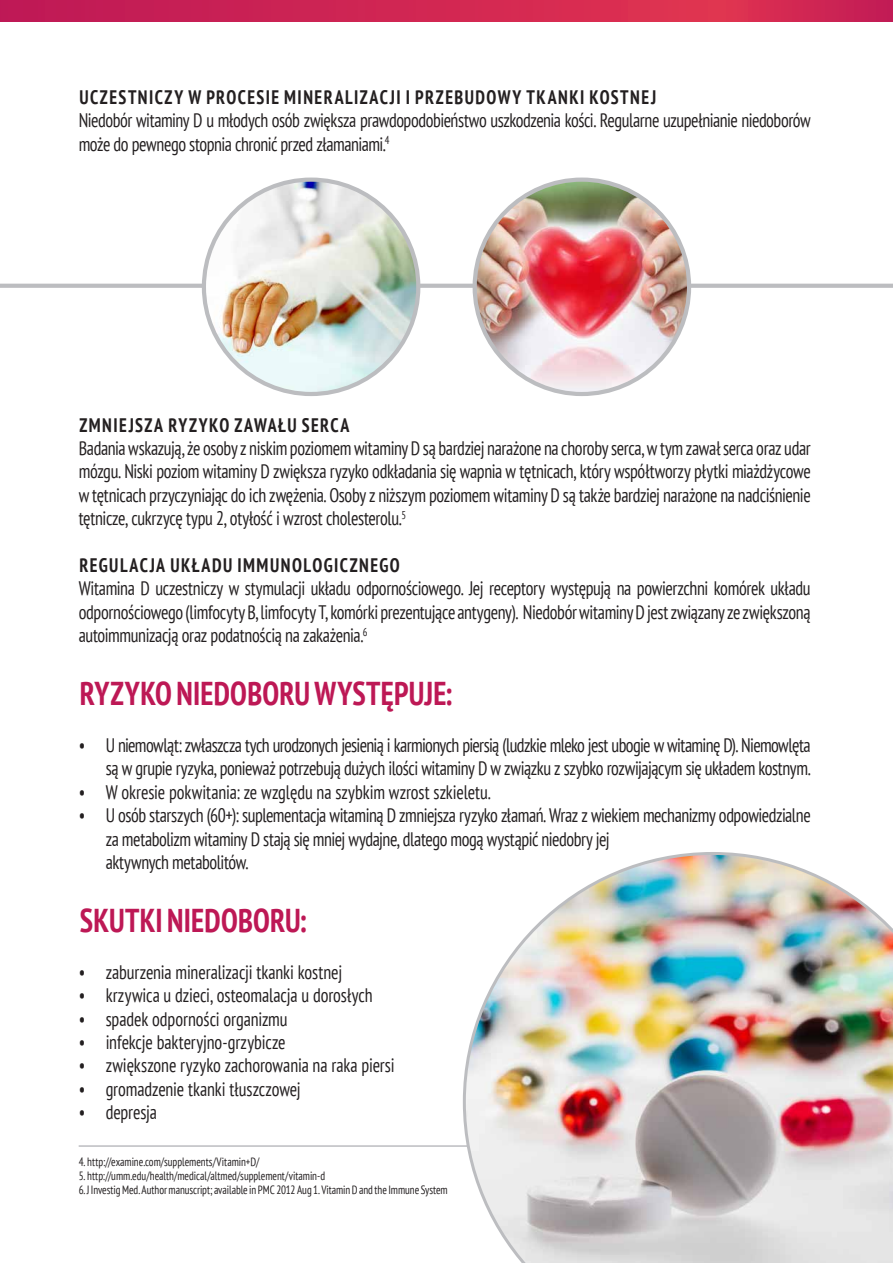
<style>
.page{position:relative;width:893px;height:1263px;background:#fff}
.page>*{position:absolute;margin:0;border:0;box-sizing:border-box;transform-origin:0 0}
.t1{font:700 condensed 33px "PT Sans";letter-spacing:.01em;color:#bd1855;scale:.92 1}
.t2{font:condensed 19.5px/23.4px "PT Sans";letter-spacing:-.02em;color:#231f20;scale:.92 1}
.t3{font:700 condensed 19.5px "PT Sans";letter-spacing:.08em;color:#231f20;scale:.92 1}
.t4{font:condensed 12px "PT Sans";letter-spacing:-.005em;color:#231f20;scale:.92 1}
</style>
<div class="page">
<svg style="left:0;top:0;width:893px;height:21px;background:#cf2553"></svg>
<hr style="left:79px;top:1145px;width:733px;height:2px;background:#bcbdc0">
<img style="left:463px;top:852px;width:430px;height:411px">
<hr style="left:0;top:284px;width:893px;height:4px;background:#bcbdc0">
<img style="left:475px;top:180px;width:214px;height:214px">
<img style="left:204px;top:180px;width:214px;height:214px;border-radius:107px">
<p class="t3" style="left:79px;top:84px;width:628px">UCZESTNICZY W PROCESIE MINERALIZACJI I PRZEBUDOWY TKANKI KOSTNEJ</p>
<p class="t2" style="left:79px;top:108px;width:797px">Niedobór witaminy D u młodych osób zwiększa prawdopodobieństwo uszkodzenia kości. Regularne uzupełnianie niedoborów może do pewnego stopnia chronić przed złamaniami.<sup>4</sup></p>
<p class="t3" style="left:79px;top:412px;width:295px">ZMNIEJSZA RYZYKO ZAWAŁU SERCA</p>
<p class="t2" style="left:79px;top:436px;width:797px;text-align:justify">Badania wskazują, że osoby z niskim poziomem witaminy D są bardziej narażone na choroby serca, w tym zawał serca oraz udar mózgu. Niski poziom witaminy D zwiększa ryzyko odkładania się wapnia w tętnicach, który współtworzy płytki miażdżycowe w tętnicach przyczyniając do ich zwężenia. Osoby z niższym poziomem witaminy D są także bardziej narażone na nadciśnienie tętnicze, cukrzycę typu 2, otyłość i wzrost cholesterolu.<sup>5</sup></p>
<p class="t3" style="left:79px;top:552px;width:350px">REGULACJA UKŁADU IMMUNOLOGICZNEGO</p>
<p class="t2" style="left:79px;top:576px;width:797px;text-align:justify">Witamina D uczestniczy w stymulacji układu odpornościowego. Jej receptory występują na powierzchni komórek układu odpornościowego (limfocyty B, limfocyty T, komórki prezentujące antygeny). Niedobór witaminy D jest związany ze zwiększoną autoimmunizacją oraz podatnością na zakażenia.<sup>6</sup></p>
<p class="t1" style="left:80px;top:672px;width:406px">RYZYKO NIEDOBORU WYSTĘPUJE:</p>
<p class="t2" style="left:79px;top:733px;width:797px;text-align:right">• U niemowląt: zwłaszcza tych urodzonych jesienią i karmionych piersią (ludzkie mleko jest ubogie w witaminę D). Niemowlęta są w grupie ryzyka, ponieważ potrzebują dużych ilości witaminy D w związku z szybko rozwijającym się układem kostnym.</p>
<p class="t2" style="left:79px;top:780px;width:449px">• W okresie pokwitania: ze względu na szybkim wzrost szkieletu.</p>
<p class="t2" style="left:106px;top:803px;width:768px;text-indent:-27px">• U osób starszych (60+): suplementacja witaminą D zmniejsza ryzyko złamań. Wraz z wiekiem mechanizmy odpowiedzialne za metabolizm witaminy D stają się mniej wydajne, dlatego mogą wystąpić niedobry jej<br>aktywnych metabolitów.</p>
<p class="t1" style="left:80px;top:898px;width:248px">SKUTKI NIEDOBORU:</p>
<p class="t2" style="left:79px;top:960px;width:288px">• zaburzenia mineralizacji tkanki kostnej</p>
<p class="t2" style="left:79px;top:983px;width:321px">• krzywica u dzieci, osteomalacja u dorosłych</p>
<p class="t2" style="left:79px;top:1007px;width:229px">• spadek odporności organizmu</p>
<p class="t2" style="left:79px;top:1030px;width:226px">• infekcje bakteryjno-grzybicze</p>
<p class="t2" style="left:79px;top:1053px;width:345px">• zwiększone ryzyko zachorowania na raka piersi</p>
<p class="t2" style="left:79px;top:1077px;width:243px">• gromadzenie tkanki tłuszczowej</p>
<p class="t2" style="left:79px;top:1100px;width:87px">• depresja</p>
<p class="t4" style="left:79px;top:1154px;width:198px">4. http://examine.com/supplements/Vitamin+D/</p>
<p class="t4" style="left:79px;top:1168px;width:269px">5. http://umm.edu/health/medical/altmed/supplement/vitamin-d</p>
<p class="t4" style="left:79px;top:1182px;width:403px">6. J Investig Med. Author manuscript; available in PMC 2012 Aug 1. Vitamin D and the Immune System</p>
</div>
